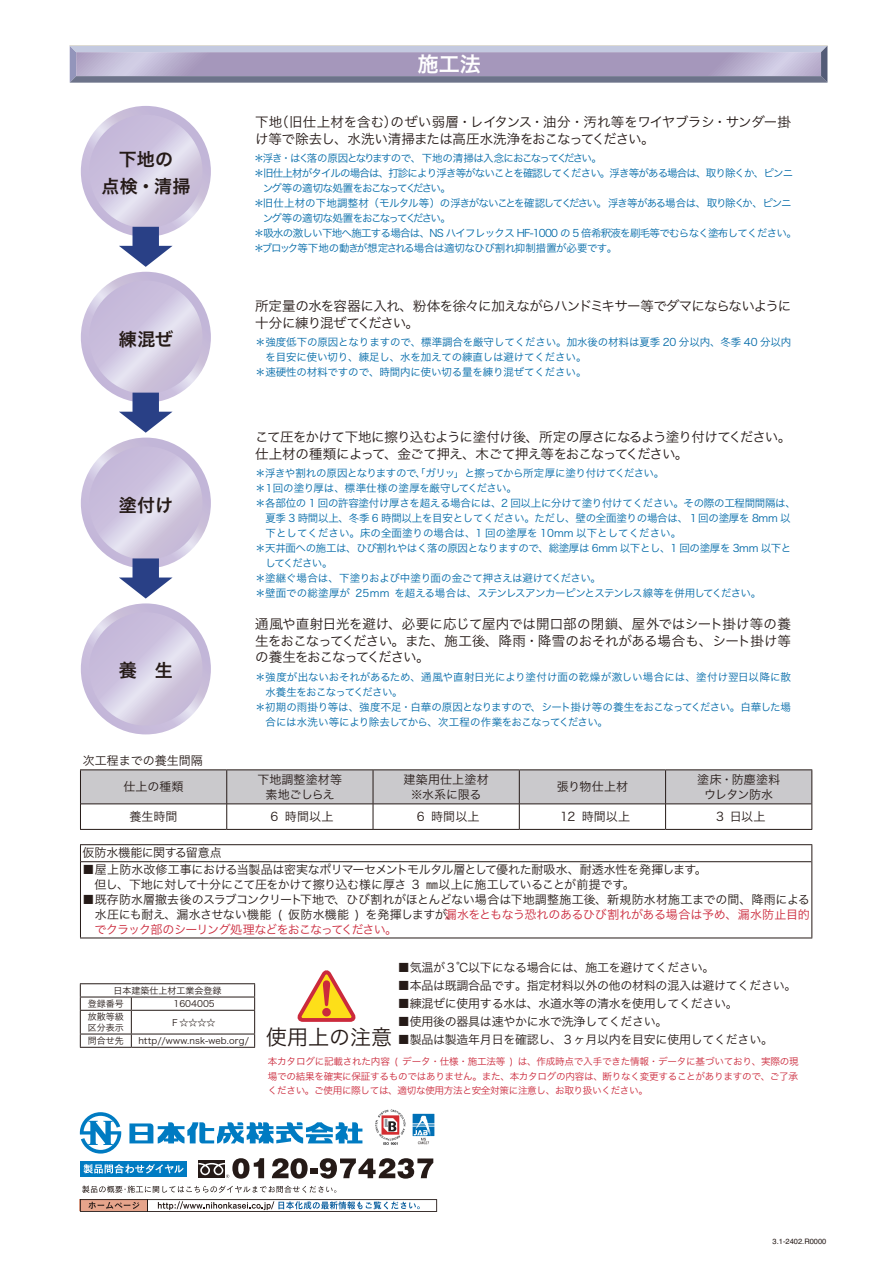
<style>
.page{position:relative;width:893px;height:1263px;background:#fff}
.page>*{position:absolute;margin:0;border:0;box-sizing:border-box;transform-origin:0 0}
.t1{font:21px "Hiragino Sans W3";color:#251a17}
.t2{font:21px "Hiragino Sans W6";color:#fff}
.t3{font:18px/27px "Hiragino Sans W6";letter-spacing:.01em;color:#251a17;text-align:center}
.t4{font:13.5px/16.5px "Hiragino Sans W3";letter-spacing:-.045em;color:#251a17}
.t5{font:13.5px/16.5px "Hiragino Sans W3";letter-spacing:-.02em;color:#251a17}
.t6{font:12px/15px "Hiragino Sans W3";letter-spacing:-.025em;color:#251a17}
.t7{font:12px/15px "Hiragino Sans W3";color:#251a17;text-align:center}
.t8{font:12px/15px "Hiragino Sans W3";letter-spacing:.005em;color:#251a17;text-align:center}
.t9{font:10.5px/15px "Hiragino Sans W3";letter-spacing:-.03em;color:#026aa8}
.t10{font:10.5px "Hiragino Sans W3";letter-spacing:-.085em;color:#026aa8}
.t11{font:10.5px "Hiragino Sans W3";letter-spacing:-.07em;color:#026aa8}
.t12{font:10.5px "Hiragino Sans W3";letter-spacing:-.005em;color:#026aa8}
.t13{font:10.5px "Hiragino Sans W3";color:#026aa8}
.t14{font:10.5px "Hiragino Sans W3";letter-spacing:-.12em;color:#026aa8}
.t15{font:10.5px "Hiragino Sans W3";letter-spacing:-.115em;color:#026aa8}
.t16{font:10.5px "Hiragino Sans W3";letter-spacing:-.05em;color:#026aa8}
.t17{font:10.5px "Hiragino Sans W3";letter-spacing:-.075em;color:#026aa8}
.t18{font:9.6px/14.4px "Hiragino Sans W3";letter-spacing:-.035em;color:#cb2a3c;text-align:justify}
.t19{font:9px/13.2px "Hiragino Sans W3";color:#251a17}
.t20{font:9px "Hiragino Sans W3";letter-spacing:.02em;color:#251a17}
.t21{font:7.5px "Helvetica";color:#251a17}
.s1{color:#cb2a3c}
</style>
<div class="page">
<svg style="left:299px;top:970px;width:57px;height:52px"></svg>
<svg style="left:70px;top:46px;width:757px;height:37px;background:#a6a0bd"></svg>
<svg style="left:81px;top:106px;width:130px;height:628px"></svg>
<svg style="left:89px;top:612px;width:114px;height:114px;background:#d0c7e0"></svg>
<div style="left:80px;top:1161px;width:106px;height:15px;background:#007bc2"></div>
<svg style="left:84px;top:1164px;width:100px;height:9px"></svg>
<svg style="left:82px;top:1185px;width:254px;height:8px"></svg>
<svg style="left:272px;top:1158px;width:161px;height:20px"></svg>
<svg style="left:198px;top:1158px;width:66px;height:20px"></svg>
<svg style="left:129px;top:1122px;width:233px;height:21px"></svg>
<svg style="left:80px;top:1112px;width:41px;height:41px"></svg>
<svg style="left:80px;top:1199px;width:357px;height:13px"></svg>
<hr style="left:80px;top:769px;width:147px;height:1px;background:#251a17">
<hr style="left:227px;top:769px;width:146px;height:1px;background:#251a17">
<hr style="left:373px;top:769px;width:146px;height:1px;background:#251a17">
<hr style="left:519px;top:769px;width:147px;height:1px;background:#251a17">
<hr style="left:666px;top:769px;width:146px;height:1px;background:#251a17">
<svg style="left:80px;top:770px;width:732px;height:59px"></svg>
<hr style="left:80px;top:829px;width:147px;height:1px;background:#251a17">
<hr style="left:227px;top:829px;width:146px;height:1px;background:#251a17">
<hr style="left:373px;top:829px;width:146px;height:1px;background:#251a17">
<hr style="left:519px;top:829px;width:147px;height:1px;background:#251a17">
<hr style="left:666px;top:829px;width:146px;height:1px;background:#251a17">
<hr style="left:80px;top:844px;width:732px;height:1px;background:#251a17">
<svg style="left:80px;top:845px;width:1px;height:17px"></svg>
<svg style="left:811px;top:845px;width:1px;height:17px"></svg>
<hr style="left:80px;top:862px;width:1px;height:75px;background:#251a17">
<hr style="left:811px;top:862px;width:1px;height:75px;background:#251a17">
<hr style="left:80px;top:937px;width:732px;height:1px;background:#251a17">
<hr style="left:81px;top:861px;width:730px;height:1px;background:#251a17">
<hr style="left:80px;top:983px;width:51px;height:1px;background:#251a17">
<hr style="left:131px;top:983px;width:124px;height:1px;background:#251a17">
<hr style="left:80px;top:996px;width:51px;height:1px;background:#251a17">
<hr style="left:131px;top:996px;width:124px;height:1px;background:#251a17">
<hr style="left:80px;top:1010px;width:51px;height:1px;background:#251a17">
<hr style="left:131px;top:1010px;width:124px;height:1px;background:#251a17">
<hr style="left:80px;top:1033px;width:51px;height:1px;background:#251a17">
<svg style="left:80px;top:984px;width:1px;height:63px"></svg>
<hr style="left:131px;top:1033px;width:124px;height:1px;background:#251a17">
<svg style="left:131px;top:997px;width:1px;height:50px"></svg>
<svg style="left:254px;top:984px;width:1px;height:63px"></svg>
<hr style="left:80px;top:1047px;width:51px;height:1px;background:#251a17">
<hr style="left:131px;top:1047px;width:124px;height:1px;background:#251a17">
<img style="left:375px;top:1109px;width:60px;height:36px">
<h2 class="t3" style="left:101px;top:145px;width:91px">下地の<br>点検･清掃</h2>
<h2 class="t3" style="left:119px;top:325px;width:56px">練混ぜ</h2>
<h2 class="t3" style="left:119px;top:490px;width:56px">塗付け</h2>
<h2 class="t3" style="left:119px;top:656px;width:55px">養　生</h2>
<p class="t7" style="left:83px;top:752px;width:121px">次工程までの養生間隔</p>
<h1 class="t2" style="left:418px;top:45px;width:64px">施工法</h1>
<p class="t5" style="left:255px;top:113px;width:537px">下地（旧仕上材を含む）のぜい弱層･レイタンス･油分･汚れ等をワイヤブラシ・サンダー掛け等で除去し、水洗い清掃または高圧水洗浄をおこなってください。</p>
<p class="t15" style="left:254px;top:149px;width:350px">＊浮き・はく落の原因となりますので、下地の清掃は入念におこなってください。</p>
<p class="t10" style="left:254px;top:164px;width:541px">＊旧仕上材がタイルの場合は、打診により浮き等がないことを確認してください。浮き等がある場合は、取り除くか、ピンニ</p>
<p class="t14" style="left:263px;top:179px;width:190px">ング等の適切な処置をおこなってください。</p>
<p class="t10" style="left:254px;top:194px;width:540px">＊旧仕上材の下地調整材（モルタル等）の浮きがないことを確認してください。浮き等がある場合は、取り除くか、ピンニ</p>
<p class="t14" style="left:263px;top:209px;width:190px">ング等の適切な処置をおこなってください。</p>
<p class="t11" style="left:254px;top:224px;width:545px">＊吸水の激しい下地へ施工する場合は、NS ハイフレックス HF-1000 の 5 倍希釈液を刷毛等でむらなく塗布してください。</p>
<p class="t16" style="left:254px;top:239px;width:365px">＊ブロック等下地の動きが想定される場合は適切なひび割れ抑制措置が必要です。</p>
<p class="t4" style="left:255px;top:297px;width:537px">所定量の水を容器に入れ、粉体を徐々に加えながらハンドミキサー等でダマにならないように十分に練り混ぜてください。</p>
<p class="t9" style="left:255px;top:334px;width:538px">＊強度低下の原因となりますので、標準調合を厳守してください。加水後の材料は夏季 20 分以内、冬季 40 分以内　を目安に使い切り、練足し、水を加えての練直しは避けてください。<br>＊速硬性の材料ですので、時間内に使い切る量を練り混ぜてください。</p>
<p class="t4" style="left:255px;top:428px;width:537px">こて圧をかけて下地に擦り込むように塗付け後、所定の厚さになるよう塗り付けてください。仕上材の種類によって、金ごて押え、木ごて押え等をおこなってください。</p>
<p class="t9" style="left:255px;top:465px;width:410px">＊浮きや割れの原因となりますので「、ガリッ」と擦ってから所定厚に塗り付けてください。</p>
<p class="t9" style="left:255px;top:480px;width:263px">＊１回の塗り厚は、標準仕様の塗厚を厳守してください。</p>
<p class="t9" style="left:255px;top:495px;width:542px">＊各部位の 1 回の許容塗付け厚さを超える場合には、2 回以上に分けて塗り付けてください。その際の工程間間隔は、</p>
<p class="t9" style="left:255px;top:510px;width:537px">　夏季 3 時間以上、冬季 6 時間以上を目安としてください。ただし、壁の全面塗りの場合は、１回の塗厚を 8mm 以</p>
<p class="t13" style="left:255px;top:524px;width:428px">　下としてください。床の全面塗りの場合は、1 回の塗厚を 10mm 以下としてください。</p>
<p class="t9" style="left:255px;top:540px;width:538px">＊天井面への施工は、ひび割れやはく落の原因となりますので、総塗厚は 6mm 以下とし、1 回の塗厚を 3mm 以下と</p>
<p class="t9" style="left:266px;top:555px;width:68px">してください。</p>
<p class="t9" style="left:255px;top:570px;width:347px">＊塗継ぐ場合は、下塗りおよび中塗り面の金ごて押さえは避けてください。</p>
<p class="t9" style="left:255px;top:585px;width:508px">＊壁面での総塗厚が 25mm を超える場合は、ステンレスアンカーピンとステンレス線等を併用してください。</p>
<p class="t4" style="left:255px;top:615px;width:537px;text-align:justify">通風や直射日光を避け、必要に応じて屋内では開口部の閉鎖、屋外ではシート掛け等の養生をおこなってください。また、施工後、降雨・降雪のおそれがある場合も、シート掛け等の養生をおこなってください。</p>
<p class="t12" style="left:255px;top:667px;width:537px">＊強度が出ないおそれがあるため、通風や直射日光により塗付け面の乾燥が激しい場合には、塗付け翌日以降に散</p>
<p class="t17" style="left:266px;top:682px;width:139px">水養生をおこなってください。</p>
<p class="t9" style="left:255px;top:698px;width:537px">＊初期の雨掛り等は、強度不足・白華の原因となりますので、シート掛け等の養生をおこなってください。白華した場</p>
<p class="t9" style="left:266px;top:713px;width:344px">合には水洗い等により除去してから、次工程の作業をおこなってください。</p>
<p class="t6" style="left:124px;top:778px;width:61px">仕上の種類</p>
<p class="t8" style="left:257px;top:771px;width:86px">下地調整塗材等素地ごしらえ</p>
<p class="t8" style="left:404px;top:771px;width:87px">建築用仕上塗材※水系に限る</p>
<p class="t6" style="left:557px;top:778px;width:73px">張り物仕上材</p>
<p class="t7" style="left:697px;top:771px;width:84px">塗床・防塵塗料ウレタン防水</p>
<p class="t6" style="left:130px;top:808px;width:49px">養生時間</p>
<p class="t6" style="left:271px;top:808px;width:64px">6 時間以上</p>
<p class="t6" style="left:417px;top:808px;width:64px">6 時間以上</p>
<p class="t6" style="left:560px;top:808px;width:72px">12 時間以上</p>
<p class="t6" style="left:716px;top:808px;width:51px">3 日以上</p>
<p class="t7" style="left:83px;top:844px;width:141px">仮防水機能に関する留意点</p>
<p class="t6" style="left:95px;top:861px;width:614px;text-indent:-12px">■屋上防水改修工事における当製品は密実なポリマーセメントモルタル層として優れた耐吸水、耐透水性を発揮します。但し、下地に対して十分にこて圧をかけて擦り込む様に厚さ 3 ㎜以上に施工していることが前提です。</p>
<p class="t6" style="left:95px;top:891px;width:717px;text-align:justify;text-indent:-12px">■既存防水層撤去後のスラブコンクリート下地で、ひび割れがほとんどない場合は下地調整施工後、新規防水材施工までの間、降雨による水圧にも耐え、漏水させない機能 ( 仮防水機能 ) を発揮しますが<span class="s1">漏</span>、<span class="s1">水をともなう恐れのあるひび割れがある場合は予め、漏水防止目的でクラック部のシーリング処理などをおこなってください。</span></p>
<p class="t19" style="left:88px;top:983px;width:135px;text-indent:26px">日本建築仕上材工業会登録登録番号</p>
<p class="t19" style="left:173px;top:996px;width:43px">1604005</p>
<p class="t19" style="left:88px;top:1011px;width:37px;line-height:10.5px">放散等級区分表示</p>
<p class="t19" style="left:170px;top:1015px;width:47px">Ｆ☆☆☆☆</p>
<p class="t19" style="left:88px;top:1033px;width:37px">問合せ先</p>
<p class="t20" style="left:138px;top:1033px;width:112px">http//www.nsk-web.org/</p>
<p class="t6" style="left:398px;top:959px;width:318px">■気温が３℃以下になる場合には、施工を避けてください。</p>
<p class="t6" style="left:398px;top:977px;width:400px">■本品は既調合品です。指定材料以外の他の材料の混入は避けてください。</p>
<p class="t6" style="left:398px;top:995px;width:341px">■練混ぜに使用する水は、水道水等の清水を使用してください。</p>
<p class="t6" style="left:398px;top:1013px;width:271px">■使用後の器具は速やかに水で洗浄してください。</p>
<p class="t6" style="left:398px;top:1031px;width:377px">■製品は製造年月日を確認し、３ヶ月以内を目安に使用してください。</p>
<p class="t18" style="left:268px;top:1054px;width:532px">本カタログに記載された内容 ( データ・仕様・施工法等 ) は、作成時点で入手できた情報・データに基づいており、実際の現場での結果を確実に保証するものではありません。また、本カタログの内容は、断りなく変更することがありますので、ご了承ください。ご使用に際しては、適切な使用方法と安全対策に注意し、お取り扱いください。</p>
<h1 class="t1" style="left:266px;top:1018px;width:127px">使用上の注意</h1>
<p class="t21" style="left:773px;top:1236px;width:55px">3.1-2402.R0000</p>
</div>
